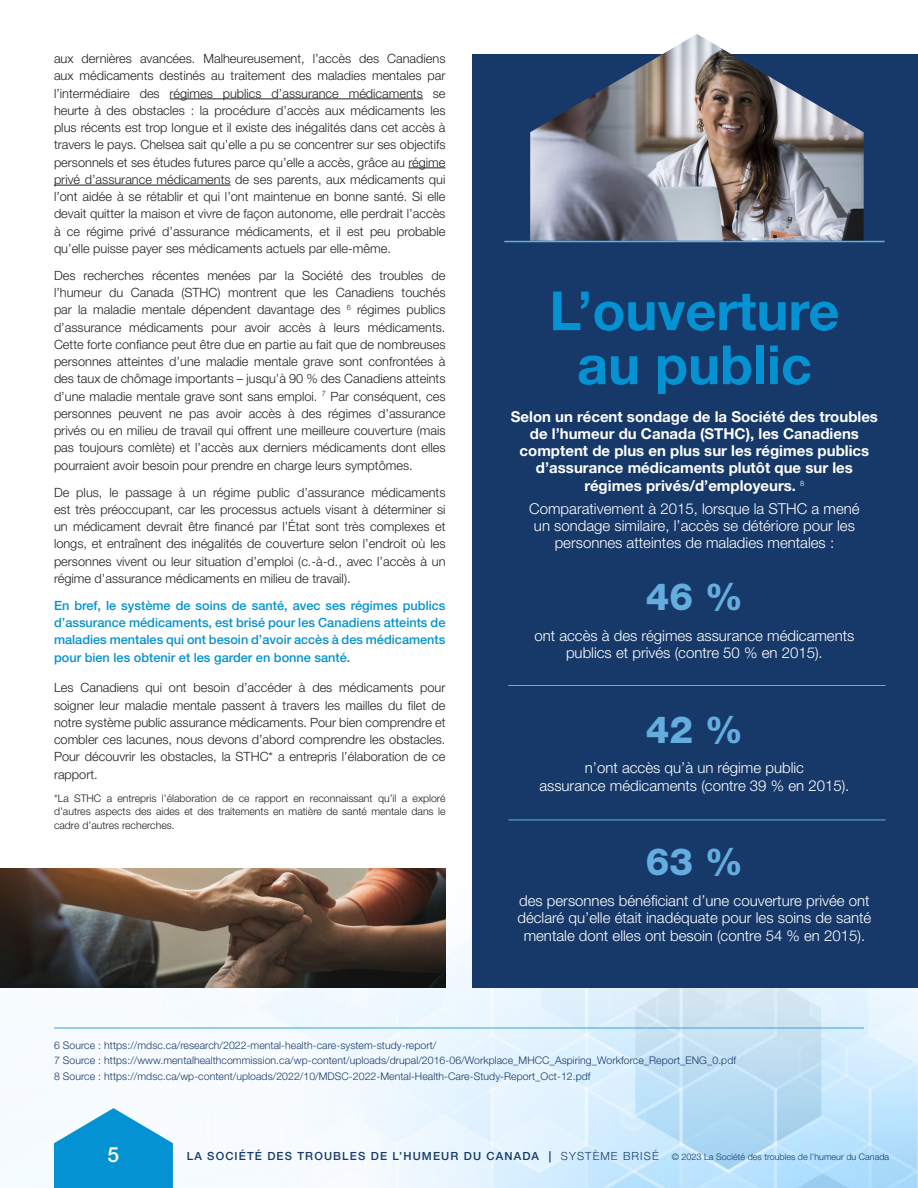
<style>
.page{position:relative;width:918px;height:1188px;background:#fff}
.page>*{position:absolute;margin:0;border:0;box-sizing:border-box;transform-origin:0 0}
.Bullet_list{font:700 54px/54px "Helvetica Neue LT Std";color:#0492d3;text-align:center}
.Bullet_list-2{font:800 37.5px "Helvetica Neue LT Std";color:#64aedf}
.t1{font:500 21px "Helvetica Neue LT Std";color:#fff}
.Bullet_list-3{font:300 15px/17.2px "Helvetica Neue LT Std";color:#fff;text-align:center}
.Bullet_list-4{font:700 15px/17.2px "Helvetica Neue LT Std";color:#fff;text-align:center}
.Body_text{font:300 12.75px/17.2px "Helvetica Neue LT Std";color:#231f20;text-align:justify}
.Body_text-2{font:500 12.75px/17.2px "Helvetica Neue LT Std";color:#0492d3;text-align:justify}
.Body_text-3{font:300 10.5px "Helvetica Neue LT Std";letter-spacing:.005em;color:#17396a}
.Body_text-4{font:300 10.5px/13.5px "Helvetica Neue LT Std";color:#231f20;text-align:justify}
.t2{font:300 9px "Helvetica Neue LT Std";color:#17396a}
.s1{font-weight:500;font-size:11.25px}
.s2{font-size:11.25px}
</style>
<div class="page">
<img style="left:0;top:940px;width:918px;height:248px">
<svg style="left:54px;top:1108px;width:119px;height:80px"></svg>
<div style="left:472px;top:54px;width:446px;height:933px;background:#17396a"></div>
<img style="left:530px;top:34px;width:334px;height:207px">
<hr style="left:504px;top:241px;width:381px;height:1px;background:#64aedf">
<hr style="left:508px;top:685px;width:378px;height:1px;background:#64aedf">
<hr style="left:508px;top:820px;width:378px;height:1px;background:#64aedf">
<hr style="left:170px;top:99px;width:253px;height:1px;background:#231f20">
<hr style="left:408px;top:168px;width:37px;height:1px;background:#231f20">
<hr style="left:54px;top:185px;width:177px;height:1px;background:#231f20">
<img style="left:0;top:868px;width:446px;height:119px">
<hr style="left:54px;top:1028px;width:810px;height:1px;background:#39a1da">
<p class="Body_text" style="left:54px;top:50px;width:393px">aux dernières avancées. Malheureusement, l’accès des Canadiens aux médicaments destinés au traitement des maladies mentales par l’intermédiaire des régimes publics d’assurance médicaments se heurte à des obstacles : la procédure d’accès aux médicaments les plus récents est trop longue et il existe des inégalités dans cet accès à travers le pays. Chelsea sait qu’elle a pu se concentrer sur ses objectifs personnels et ses études futures parce qu’elle a accès, grâce au régime privé d’assurance médicaments de ses parents, aux médicaments qui l’ont aidée à se rétablir et qui l’ont maintenue en bonne santé. Si elle devait quitter la maison et vivre de façon autonome, elle perdrait l’accès à ce régime privé d’assurance médicaments, et il est peu probable qu’elle puisse payer ses médicaments actuels par elle-même.</p>
<p class="Body_text" style="left:54px;top:266px;width:393px">Des recherches récentes menées par la Société des troubles de l’humeur du Canada (STHC) montrent que les Canadiens touchés par la maladie mentale dépendent davantage des <sup>6</sup> régimes publics d’assurance médicaments pour avoir accès à leurs médicaments.<br>Cette forte confiance peut être due en partie au fait que de nombreuses personnes atteintes d’une maladie mentale grave sont confrontées à des taux de chômage importants – jusqu’à 90 % des Canadiens atteints d’une maladie mentale grave sont sans emploi. <sup>7</sup> Par conséquent, ces personnes peuvent ne pas avoir accès à des régimes d’assurance privés ou en milieu de travail qui offrent une meilleure couverture (mais pas toujours comlète) et l’accès aux derniers médicaments dont elles pourraient avoir besoin pour prendre en charge leurs symptômes.</p>
<p class="Body_text" style="left:54px;top:483px;width:393px">De plus, le passage à un régime public d’assurance médicaments est très préoccupant, car les processus actuels visant à déterminer si un médicament devrait être financé par l’État sont très complexes et longs, et entraînent des inégalités de couverture selon l’endroit où les personnes vivent ou leur situation d’emploi (c.-à-d., avec l’accès à un régime d’assurance médicaments en milieu de travail).</p>
<p class="Body_text-2" style="left:54px;top:596px;width:393px">En bref, le système de soins de santé, avec ses régimes publics d’assurance médicaments, est brisé pour les Canadiens atteints de maladies mentales qui ont besoin d’avoir accès à des médicaments pour bien les obtenir et les garder en bonne santé.</p>
<p class="Body_text" style="left:54px;top:679px;width:393px">Les Canadiens qui ont besoin d’accéder à des médicaments pour soigner leur maladie mentale passent à travers les mailles du filet de notre système public assurance médicaments. Pour bien comprendre et combler ces lacunes, nous devons d’abord comprendre les obstacles.<br>Pour découvrir les obstacles, la STHC* a entrepris l’élaboration de ce rapport.</p>
<p class="Body_text-4" style="left:54px;top:791px;width:393px">*La STHC a entrepris l’élaboration de ce rapport en reconnaissant qu’il a exploré d’autres aspects des aides et des traitements en matière de santé mentale dans le cadre d’autres recherches.</p>
<p class="Bullet_list" style="left:549px;top:283px;width:292px">L’ouverture au public</p>
<p class="Bullet_list-4" style="left:511px;top:407px;width:369px">Selon un récent sondage de la Société des troubles de l’humeur du Canada (STHC), les Canadiens comptent de plus en plus sur les régimes publics d’assurance médicaments plutôt que sur les régimes privés/d’employeurs. <sup>8</sup></p>
<p class="Bullet_list-3" style="left:529px;top:500px;width:332px">Comparativement à 2015, lorsque la STHC a mené un sondage similaire, l’accès se détériore pour les personnes atteintes de maladies mentales :</p>
<p class="Bullet_list-2" style="left:646px;top:574px;width:99px">46 %</p>
<p class="Bullet_list-3" style="left:534px;top:626px;width:322px">ont accès à des régimes assurance médicaments publics et privés (contre 50 % en 2015).</p>
<p class="Bullet_list-2" style="left:646px;top:707px;width:99px">42 %</p>
<p class="Bullet_list-3" style="left:539px;top:759px;width:312px">n’ont accès qu’à un régime public<br>assurance médicaments (contre 39 % en 2015).</p>
<p class="Bullet_list-2" style="left:646px;top:840px;width:99px">63 %</p>
<p class="Bullet_list-3" style="left:517px;top:892px;width:355px">des personnes bénéficiant d’une couverture privée ont déclaré qu’elle était inadéquate pour les soins de santé mentale dont elles ont besoin (contre 54 % en 2015).</p>
<p class="Body_text-3" style="left:54px;top:1039px;width:384px">6 Source : https://mdsc.ca/research/2022-mental-health-care-system-study-report/</p>
<p class="Body_text-3" style="left:54px;top:1054px;width:684px">7 Source : https://www.mentalhealthcommission.ca/wp-content/uploads/drupal/2016-06/Workplace_MHCC_Aspiring_Workforce_Report_ENG_0.pdf</p>
<p class="Body_text-3" style="left:54px;top:1070px;width:538px">8 Source : https://mdsc.ca/wp-content/uploads/2022/10/MDSC-2022-Mental-Health-Care-Study-Report_Oct-12.pdf</p>
<h3 class="t1" style="left:108px;top:1142px;width:13px">5</h3>
<p class="t2" style="left:187px;top:1151px;width:704px"><span class="s1">LA SOCIÉTÉ DES TROUBLES DE L’HUMEUR DU CANADA |</span> <span class="s2">SYSTÈME BRISÉ</span> © 2023 La Société des troubles de l’humeur du Canada</p>
</div>
